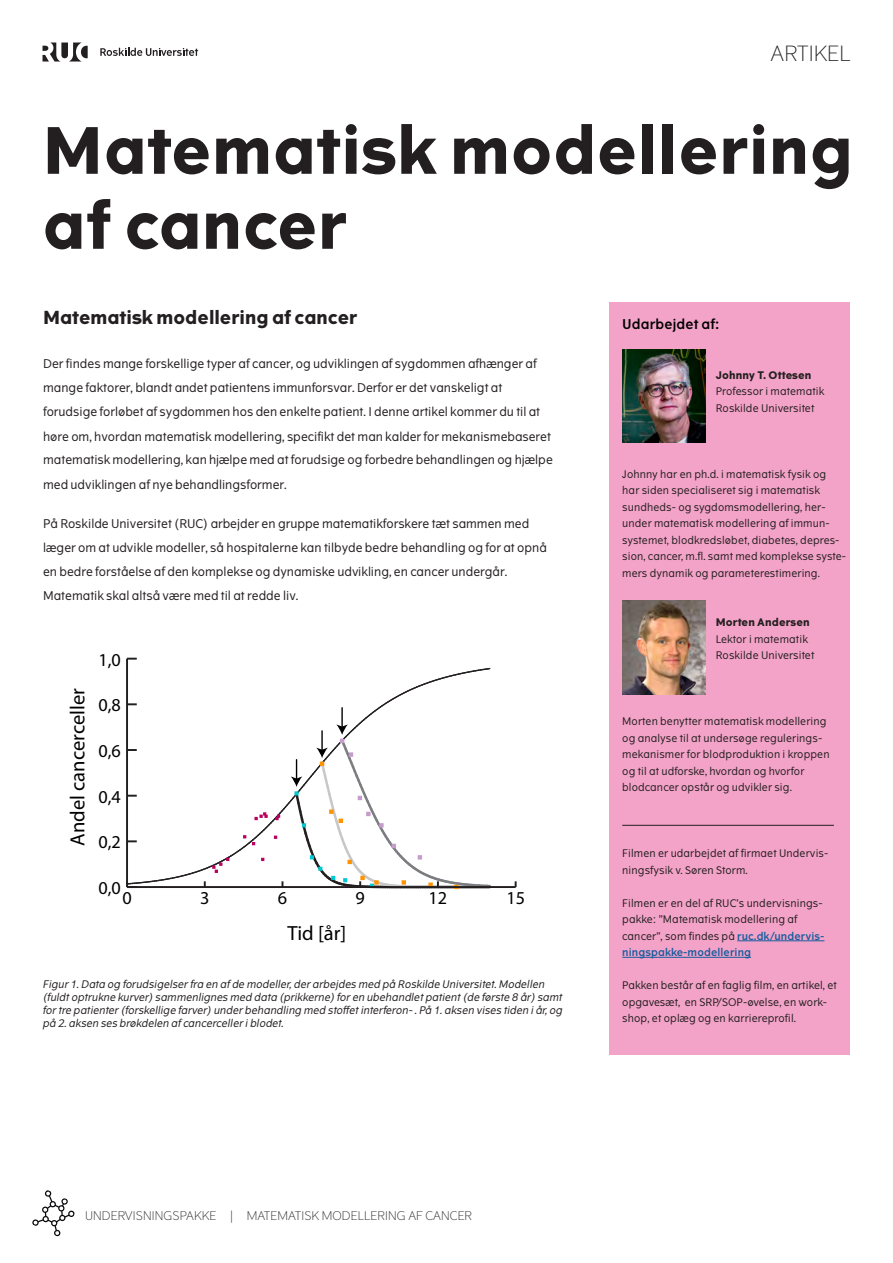
<style>
.page{position:relative;width:893px;height:1263px;background:#fff}
.page>*{position:absolute;margin:0;border:0;box-sizing:border-box;transform-origin:0 0}
.Overskrift{font:700 63.75px/75px "The Wave";letter-spacing:.01em;color:#231f20}
.t1{font:300 21px "The Wave";letter-spacing:.01em;color:#231f20}
.t2{font:20.55px "Myriad Pro";color:#000}
.t3{font:18.15px "Myriad Pro";color:#000}
.t4{font:700 18px "The Wave";color:#231f20}
.Brødtekst_FAKTABOKS{font:13.5px "The Wave D Bd";letter-spacing:.01em;color:#000}
.t5{font:12px/24px "The Wave";color:#231f20}
.t6{font:300 12px "The Wave";letter-spacing:.01em;color:#231f20}
.Brødtekst_FAKTABOKS-2{font:10.5px/16.5px "The Wave";letter-spacing:.01em;color:#231f20}
.Billedtekst{font:italic 10.5px/12.8px "The Wave";letter-spacing:-.02em;color:#231f20}
.Brødtekst_FAKTABOKS-3{font:700 10.5px "The Wave";letter-spacing:.01em;color:#231f20}
.s1{font-family:"The Wave D Bd";color:#175d9e}
</style>
<div class="page">
<svg style="left:32px;top:1190px;width:43px;height:47px"></svg>
<svg style="left:43px;top:43px;width:45px;height:19px"></svg>
<svg style="left:100px;top:48px;width:98px;height:8px"></svg>
<div style="left:609px;top:303px;width:241px;height:752px;background:#f4a3c8"></div>
<hr style="left:622px;top:825px;width:212px;height:1px;background:#231f20">
<hr style="left:737px;top:940px;width:87px;height:1px;background:#175d9e">
<hr style="left:622px;top:957px;width:129px;height:1px;background:#175d9e">
<img style="left:622px;top:349px;width:83px;height:94px">
<hr style="left:127px;top:886px;width:389px;height:2px;background:#231f20">
<hr style="left:126px;top:659px;width:2px;height:228px;background:#231f20">
<svg style="left:127px;top:658px;width:10px;height:2px"></svg>
<svg style="left:126px;top:668px;width:364px;height:221px"></svg>
<img style="left:622px;top:601px;width:83px;height:93px">
<h2 class="t1" style="left:770px;top:40px;width:82px">ARTIKEL</h2>
<p class="Overskrift" style="left:43px;top:115px;width:812px">Matematisk modellering af cancer</p>
<p class="t4" style="left:43px;top:305px;width:316px">Matematisk modellering af cancer</p>
<p class="t5" style="left:43px;top:352px;width:511px">Der findes mange forskellige typer af cancer, og udviklingen af sygdommen afhænger af mange faktorer, blandt andet patientens immunforsvar. Derfor er det vanskeligt at forudsige forløbet af sygdommen hos den enkelte patient. I denne artikel kommer du til at høre om, hvordan matematisk modellering, specifikt det man kalder for mekanismebaseret matematisk modellering, kan hjælpe med at forudsige og forbedre behandlingen og hjælpe med udviklingen af nye behandlingsformer.</p>
<p class="t5" style="left:43px;top:511px;width:505px">På Roskilde Universitet (RUC) arbejder en gruppe matematikforskere tæt sammen med læger om at udvikle modeller, så hospitalerne kan tilbyde bedre behandling og for at opnå en bedre forståelse af den komplekse og dynamiske udvikling, en cancer undergår.<br>Matematik skal altså være med til at redde liv.</p>
<p class="t2" style="left:65px;top:846px;width:159px;rotate:-90deg">Andel cancerceller</p>
<p class="t3" style="left:99px;top:648px;width:24px">1,0</p>
<p class="t3" style="left:99px;top:694px;width:24px">0,8</p>
<p class="t3" style="left:99px;top:739px;width:24px">0,6</p>
<p class="t3" style="left:99px;top:785px;width:24px">0,4</p>
<p class="t3" style="left:99px;top:831px;width:24px">0,2</p>
<p class="t3" style="left:99px;top:876px;width:24px">0,0</p>
<p class="t3" style="left:122px;top:887px;width:11px">0</p>
<p class="t3" style="left:200px;top:887px;width:11px">3</p>
<p class="t3" style="left:278px;top:887px;width:11px">6</p>
<p class="t3" style="left:356px;top:887px;width:11px">9</p>
<p class="t3" style="left:429px;top:887px;width:20px">12</p>
<p class="t3" style="left:506px;top:887px;width:20px">15</p>
<p class="t2" style="left:287px;top:921px;width:60px">Tid [år]</p>
<p class="Billedtekst" style="left:43px;top:978px;width:524px">Figur1.Data og forudsigelserfra en af de modeller,derarbejdes med på Roskilde Universitet.Modellen (fuldtoptrukne kurver) sammenlignes med data (prikkerne) foren ubehandletpatient(de første 8 år) samt fortre patienter(forskellige farver) underbehandling med stoffetinterferon-α.På 1.aksen vises tiden iår,og på 2.aksen ses brøkdelen af cancercelleriblodet.</p>
<p class="Brødtekst_FAKTABOKS" style="left:622px;top:316px;width:99px">Udarbejdet af:</p>
<p class="Brødtekst_FAKTABOKS-3" style="left:716px;top:368px;width:97px">Johnny T. Ottesen</p>
<p class="Brødtekst_FAKTABOKS-2" style="left:716px;top:383px;width:110px">Professor i matematik</p>
<p class="Brødtekst_FAKTABOKS-2" style="left:716px;top:400px;width:100px">Roskilde Universitet</p>
<p class="Brødtekst_FAKTABOKS-2" style="left:622px;top:466px;width:225px">Johnny har en ph.d. i matematisk fysik og<br>har siden specialiseret sig i matematisk sundheds- og sygdomsmodellering, her&shy;under matematisk modellering af immun&shy;systemet, blodkredsløbet, diabetes, depres&shy;sion, cancer, m.fl. samt med komplekse syste&shy;mers dynamik og parameterestimering.</p>
<p class="Brødtekst_FAKTABOKS-3" style="left:716px;top:616px;width:95px">Morten Andersen</p>
<p class="Brødtekst_FAKTABOKS-2" style="left:716px;top:631px;width:94px">Lektor i matematik</p>
<p class="Brødtekst_FAKTABOKS-2" style="left:716px;top:647px;width:100px">Roskilde Universitet</p>
<p class="Brødtekst_FAKTABOKS-2" style="left:622px;top:713px;width:209px">Morten benytter matematisk modellering og analyse til at undersøge regulerings&shy;mekanismer for blodproduktion i kroppen og til at udforske, hvordan og hvorfor blodcancer opstår og udvikler sig.</p>
<p class="Brødtekst_FAKTABOKS-2" style="left:622px;top:845px;width:208px">Filmen er udarbejdet af firmaet Undervis&shy;ningsfysik v. Søren Storm.</p>
<p class="Brødtekst_FAKTABOKS-2" style="left:622px;top:895px;width:204px">Filmen er en del af RUC’s undervisnings&shy;pakke: ”Matematisk modellering af cancer”, som findes på <span class="s1">ruc.dk/undervis&shy;ningspakke-modellering</span></p>
<p class="Brødtekst_FAKTABOKS-2" style="left:622px;top:977px;width:216px">Pakken består af en faglig film, en artikel, et opgavesæt, en SRP/SOP-øvelse, en work&shy;shop, et oplæg og en karriereprofil.</p>
<p class="t6" style="left:85px;top:1208px;width:389px">UNDERVISNINGSPAKKE | MATEMATISK MODELLERING AF CANCER</p>
</div>
